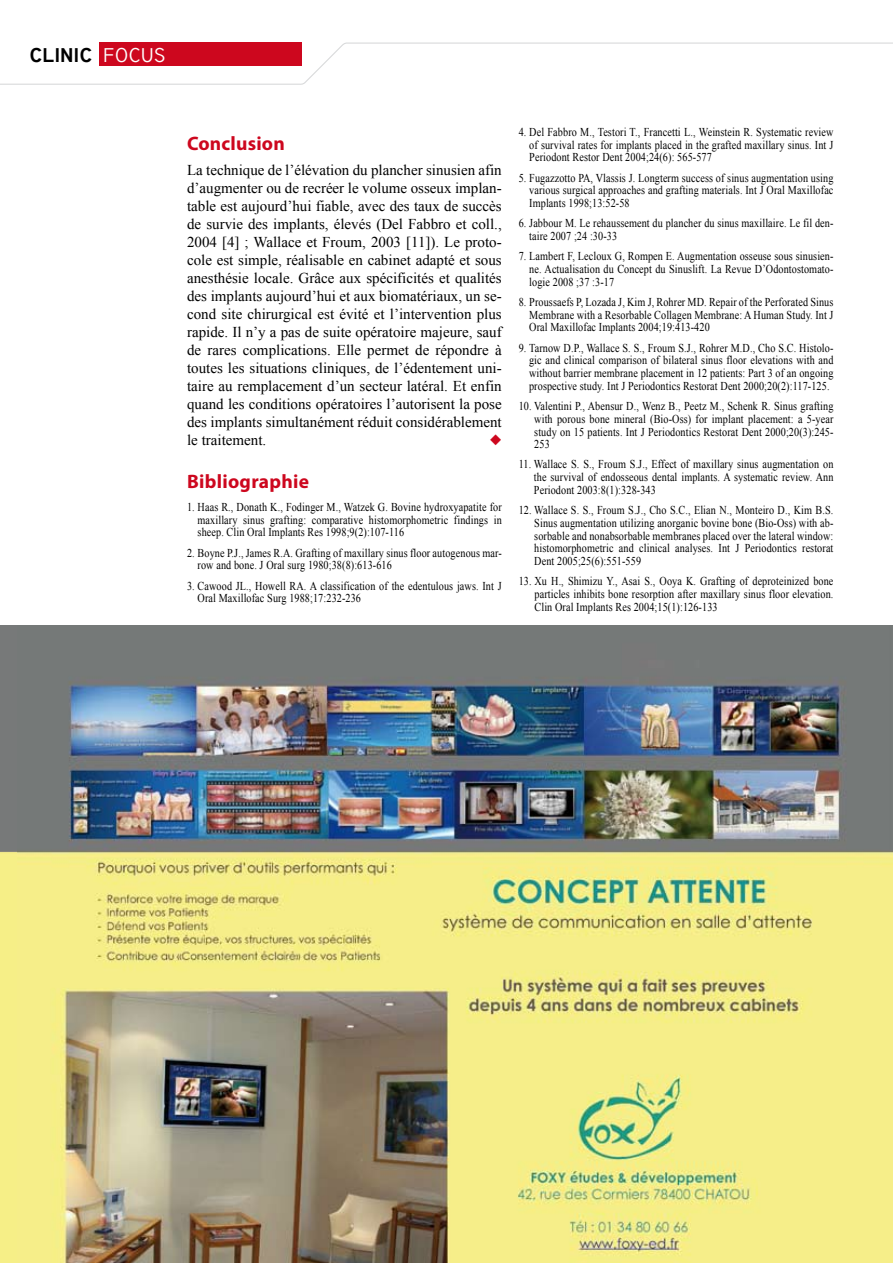
<style>
.page{position:relative;width:893px;height:1263px;background:#fff}
.page>*{position:absolute;margin:0;border:0;box-sizing:border-box;transform-origin:0 0}
.t1{font:700 19.5px "Myriad Pro";letter-spacing:.015em;color:#cd071e}
.t2{font:700 19.5px "Tuffy";letter-spacing:.025em;color:#000}
.t3{font:15px/18px "Times New Roman";color:#000;text-align:justify}
.t4{font:12px/12.8px "Times New Roman";letter-spacing:.01em;color:#000;text-align:justify;scale:.85 1}
.s1{font-weight:400;color:#fff}
</style>
<div class="page">
<svg style="left:0;top:42px;width:893px;height:43px"></svg>
<div style="left:30px;top:43px;width:119px;height:23px;background:#fff"></div>
<div style="left:99px;top:43px;width:203px;height:23px;background:#cd071e"></div>
<img style="left:17px;top:625px;width:876px;height:638px">
<h1 class="t2" style="left:30px;top:42px;width:137px">CLINIC <span class="s1">FOCUS</span></h1>
<h1 class="t1" style="left:187px;top:130px;width:99px">Conclusion</h1>
<p class="t3" style="left:187px;top:161px;width:316px">La technique de l’élévation du plancher sinusien afin d’augmenter ou de recréer le volume osseux implan&shy;table est aujourd’hui fiable, avec des taux de succès de survie des implants, élevés (Del Fabbro et coll., 2004 [4] ; Wallace et Froum, 2003 [11]). Le proto&shy;cole est simple, réalisable en cabinet adapté et sous anesthésie locale. Grâce aux spécificités et qualités des implants aujourd’hui et aux biomatériaux, un se&shy;cond site chirurgical est évité et l’intervention plus rapide. Il n’y a pas de suite opératoire majeure, sauf de rares complications. Elle permet de répondre à toutes les situations cliniques, de l’édentement uni&shy;taire au remplacement d’un secteur latéral. Et enfin quand les conditions opératoires l’autorisent la pose des implants simultanément réduit considérablement le traitement.</p>
<h1 class="t1" style="left:187px;top:469px;width:123px">Bibliographie</h1>
<p class="t4" style="left:198px;top:500px;width:359px;text-indent:-11px">1. Haas R., Donath K., Fodinger M., Watzek G. Bovine hydroxyapatite for maxillary sinus grafting: comparative histomorphometric findings in sheep. Clin Oral Implants Res 1998;9(2):107-116</p>
<p class="t4" style="left:198px;top:546px;width:359px;text-indent:-11px">2. Boyne P.J., James R.A. Grafting of maxillary sinus floor autogenous mar&shy;row and bone. J Oral surg 1980;38(8):613-616</p>
<p class="t4" style="left:198px;top:579px;width:359px;text-indent:-11px">3. Cawood JL., Howell RA. A classification of the edentulous jaws. Int J<br>Oral Maxillofac Surg 1988;17:232-236</p>
<p class="t4" style="left:529px;top:125px;width:359px;text-indent:-11px">4. Del Fabbro M., Testori T., Francetti L., Weinstein R. Systematic review of survival rates for implants placed in the grafted maxillary sinus. Int J Periodont Restor Dent 2004;24(6): 565-577</p>
<p class="t4" style="left:529px;top:171px;width:359px;text-indent:-11px">5. Fugazzotto PA, Vlassis J. Longterm success of sinus augmentation using various surgical approaches and grafting materials. Int J Oral Maxillofac Implants 1998;13:52-58</p>
<p class="t4" style="left:529px;top:217px;width:359px;text-indent:-11px">6. Jabbour M. Le rehaussement du plancher du sinus maxillaire. Le fil den&shy;taire 2007 ;24 :30-33</p>
<p class="t4" style="left:529px;top:250px;width:359px;text-indent:-11px">7. Lambert F, Lecloux G, Rompen E. Augmentation osseuse sous sinusien&shy;ne. Actualisation du Concept du Sinuslift. La Revue D’Odontostomato&shy;logie 2008 ;37 :3-17</p>
<p class="t4" style="left:529px;top:295px;width:359px;text-indent:-11px">8. Proussaefs P, Lozada J, Kim J, Rohrer MD. Repair of the Perforated Sinus Membrane with a Resorbable Collagen Membrane: A Human Study. Int J Oral Maxillofac Implants 2004;19:413-420</p>
<p class="t4" style="left:529px;top:341px;width:360px;text-indent:-10px">9. Tarnow D.P., Wallace S. S., Froum S.J., Rohrer M.D., Cho S.C. Histolo&shy;gic and clinical comparison of bilateral sinus floor elevations with and without barrier membrane placement in 12 patients: Part 3 of an ongoing prospective study. Int J Periodontics Restorat Dent 2000;20(2):117-125.</p>
<p class="t4" style="left:534px;top:399px;width:353px;text-indent:-16px">10. Valentini P., Abensur D., Wenz B., Peetz M., Schenk R. Sinus grafting with porous bone mineral (Bio-Oss) for implant placement: a 5-year study on 15 patients. Int J Periodontics Restorat Dent 2000;20(3):245- 253</p>
<p class="t4" style="left:534px;top:458px;width:354px;text-indent:-15px">11. Wallace S. S., Froum S.J., Effect of maxillary sinus augmentation on the survival of endosseous dental implants. A systematic review. Ann Periodont 2003:8(1):328-343</p>
<p class="t4" style="left:534px;top:504px;width:353px;text-indent:-16px">12. Wallace S. S., Froum S.J., Cho S.C., Elian N., Monteiro D., Kim B.S.<br>Sinus augmentation utilizing anorganic bovine bone (Bio-Oss) with ab&shy;sorbable and nonabsorbable membranes placed over the lateral window: histomorphometric and clinical analyses. Int J Periodontics restorat Dent 2005;25(6):551-559</p>
<p class="t4" style="left:534px;top:575px;width:353px;text-indent:-16px">13. Xu H., Shimizu Y., Asai S., Ooya K. Grafting of deproteinized bone particles inhibits bone resorption after maxillary sinus floor elevation.<br>Clin Oral Implants Res 2004;15(1):126-133</p>
</div>
